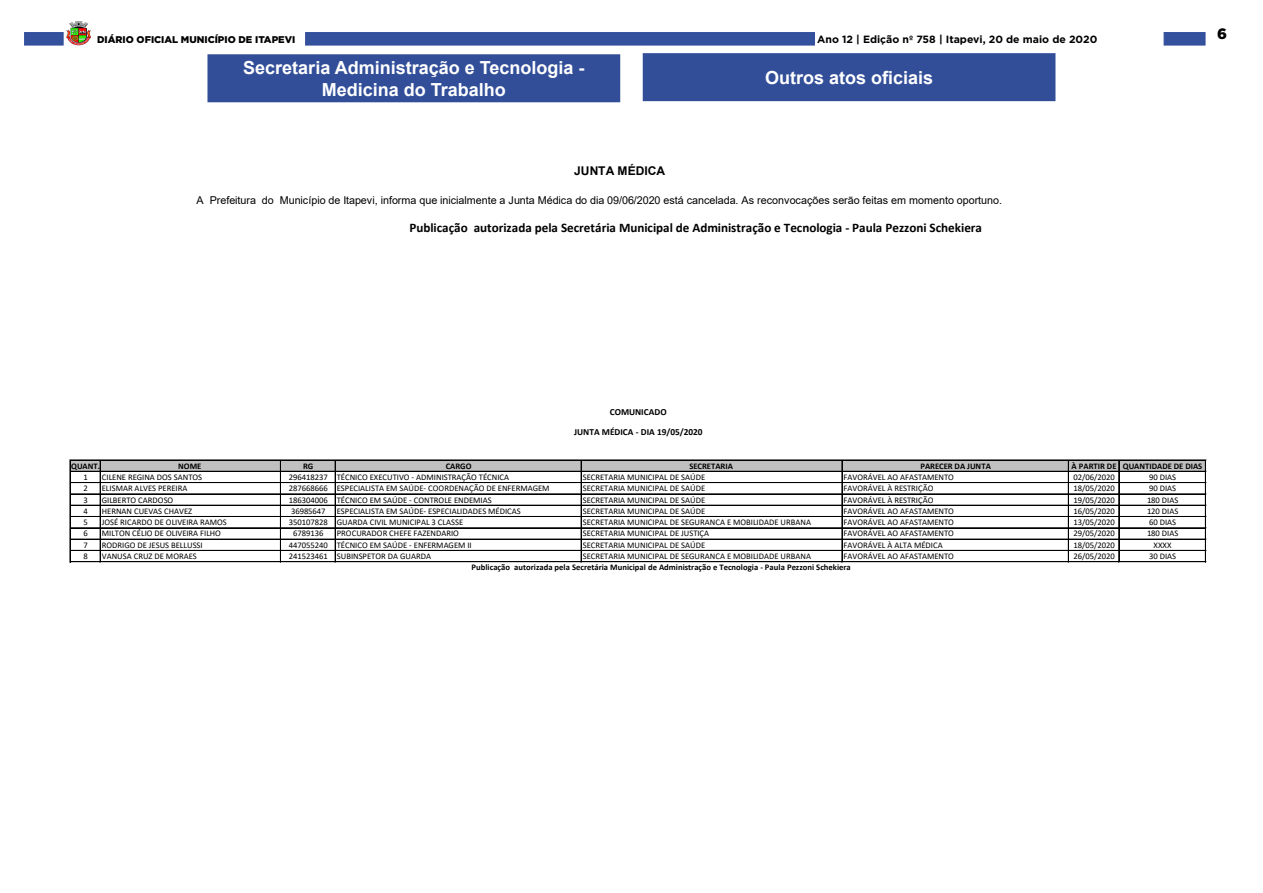
<style>
.page{position:relative;width:1263px;height:893px;background:#fff}
.page>*{position:absolute;margin:0;border:0;box-sizing:border-box;transform-origin:0 0}
.t1{font:700 18px "Arial";color:#fff}
.t2{font:900 15px "Gotham";color:#000}
.t3{font:700 13.05px "Calibri";color:#000}
.t4{font:700 12px "Arial";letter-spacing:.005em;color:#000}
.t5{font:10.8px "Arial";letter-spacing:-.005em;color:#000}
.t6{font:700 10.5px "Gotham";color:#000}
.t7{font:900 9.75px "Gotham";color:#000}
.t8{font:700 9.3px/19.8px "Calibri";color:#000;text-align:center}
.t9{font:8.55px "Calibri";color:#000}
.t10{font:700 8.55px "Calibri";letter-spacing:.005em;color:#000}
</style>
<div class="page">
<div style="left:24px;top:32px;width:40px;height:14px;background:#34519d;border:1px solid #334f9b"></div>
<div style="left:1163px;top:32px;width:42px;height:14px;background:#34519d;border:1px solid #334f9b"></div>
<img style="left:66px;top:21px;width:25px;height:25px">
<div style="left:305px;top:32px;width:510px;height:14px;background:#34519d;border:1px solid #334f9b"></div>
<div style="left:208px;top:55px;width:412px;height:47px;background:#324e99"></div>
<div style="left:207px;top:54px;width:413px;height:48px;border:1px solid #324e99"></div>
<div style="left:643px;top:54px;width:412px;height:47px;background:#324e99"></div>
<div style="left:643px;top:53px;width:412px;height:48px;border:1px solid #324e99"></div>
<div style="left:71px;top:460px;width:1135px;height:12px;background:#c0c0c0"></div>
<hr style="left:70px;top:460px;width:1px;height:102px;background:#000">
<hr style="left:100px;top:461px;width:1px;height:101px;background:#000">
<hr style="left:280px;top:461px;width:1px;height:101px;background:#000">
<hr style="left:335px;top:461px;width:1px;height:101px;background:#000">
<hr style="left:581px;top:461px;width:1px;height:101px;background:#000">
<hr style="left:842px;top:461px;width:1px;height:101px;background:#000">
<hr style="left:1068px;top:461px;width:1px;height:101px;background:#000">
<hr style="left:1118px;top:461px;width:1px;height:101px;background:#000">
<hr style="left:1119px;top:461px;width:1px;height:101px;background:#000">
<hr style="left:1205px;top:461px;width:1px;height:101px;background:#000">
<hr style="left:71px;top:460px;width:1135px;height:1px;background:#000">
<hr style="left:71px;top:471px;width:1135px;height:1px;background:#000">
<hr style="left:71px;top:482px;width:1135px;height:1px;background:#000">
<hr style="left:71px;top:494px;width:1135px;height:1px;background:#000">
<hr style="left:71px;top:505px;width:1135px;height:1px;background:#000">
<hr style="left:71px;top:516px;width:1135px;height:1px;background:#000">
<hr style="left:71px;top:527px;width:1135px;height:1px;background:#000">
<hr style="left:71px;top:528px;width:1135px;height:1px;background:#000">
<hr style="left:71px;top:539px;width:1135px;height:1px;background:#000">
<hr style="left:71px;top:550px;width:1135px;height:1px;background:#000">
<hr style="left:71px;top:561px;width:1135px;height:1px;background:#000">
<hr style="left:71px;top:562px;width:1135px;height:1px;background:#000">
<p class="t7" style="left:97px;top:33px;width:200px">DIÁRIO OFICIAL MUNICÍPIO DE ITAPEVI</p>
<p class="t6" style="left:817px;top:33px;width:282px">Ano 12 | Edição nº 758 | Itapevi, 20 de maio de 2020</p>
<p class="t1" style="left:243px;top:55px;width:343px">Secretaria Administração e Tecnologia -</p>
<p class="t1" style="left:322px;top:77px;width:186px">Medicina do Trabalho</p>
<p class="t4" style="left:574px;top:162px;width:92px">JUNTA MÉDICA</p>
<p class="t1" style="left:765px;top:65px;width:170px">Outros atos oficiais</p>
<p class="t5" style="left:197px;top:192px;width:807px">A Prefeitura do Município de Itapevi, informa que inicialmente a Junta Médica do dia 09/06/2020 está cancelada. As reconvocações serão feitas em momento oportuno.</p>
<p class="t3" style="left:409px;top:218px;width:574px">Publicação autorizada pela Secretária Municipal de Administração e Tecnologia - Paula Pezzoni Schekiera</p>
<h2 class="t2" style="left:1217px;top:23px;width:11px">6</h2>
<p class="t8" style="left:574px;top:402px;width:130px">COMUNICADO<br>JUNTA MÉDICA - DIA 19/05/2020</p>
<p class="t10" style="left:71px;top:460px;width:31px">QUANT.</p>
<p class="t10" style="left:178px;top:460px;width:25px">NOME</p>
<p class="t10" style="left:303px;top:460px;width:12px">RG</p>
<p class="t10" style="left:446px;top:460px;width:27px">CARGO</p>
<p class="t10" style="left:689px;top:460px;width:45px">SECRETARIA</p>
<p class="t10" style="left:920px;top:460px;width:72px">PARECER DA JUNTA</p>
<p class="t10" style="left:1072px;top:460px;width:132px">À PARTIR DE QUANTIDADE DE DIAS</p>
<p class="t9" style="left:84px;top:471px;width:6px">1</p>
<p class="t9" style="left:102px;top:471px;width:102px">CILENE REGINA DOS SANTOS</p>
<p class="t9" style="left:289px;top:471px;width:222px">296418237 TÉCNICO EXECUTIVO - ADMINISTRAÇÃO TÉCNICA</p>
<p class="t9" style="left:583px;top:471px;width:124px">SECRETARIA MUNICIPAL DE SAÚDE</p>
<p class="t9" style="left:844px;top:471px;width:112px">FAVORÁVEL AO AFASTAMENTO</p>
<p class="t9" style="left:1073px;top:471px;width:43px">02/06/2020</p>
<p class="t9" style="left:1149px;top:471px;width:29px">90 DIAS</p>
<p class="t9" style="left:84px;top:482px;width:6px">2</p>
<p class="t9" style="left:102px;top:482px;width:87px">ELISMAR ALVES PEREIRA</p>
<p class="t9" style="left:289px;top:482px;width:262px">287668666 ESPECIALISTA EM SAÚDE- COORDENAÇÃO DE ENFERMAGEM</p>
<p class="t9" style="left:583px;top:482px;width:124px">SECRETARIA MUNICIPAL DE SAÚDE</p>
<p class="t9" style="left:844px;top:482px;width:91px">FAVORÁVEL À RESTRIÇÃO</p>
<p class="t9" style="left:1073px;top:482px;width:43px">18/05/2020</p>
<p class="t9" style="left:1149px;top:482px;width:29px">90 DIAS</p>
<p class="t9" style="left:84px;top:494px;width:6px">3</p>
<p class="t9" style="left:102px;top:494px;width:73px">GILBERTO CARDOSO</p>
<p class="t9" style="left:289px;top:494px;width:204px">186304006 TÉCNICO EM SAÚDE - CONTROLE ENDEMIAS</p>
<p class="t9" style="left:583px;top:494px;width:124px">SECRETARIA MUNICIPAL DE SAÚDE</p>
<p class="t9" style="left:844px;top:494px;width:91px">FAVORÁVEL À RESTRIÇÃO</p>
<p class="t9" style="left:1073px;top:494px;width:43px">19/05/2020</p>
<p class="t9" style="left:1147px;top:494px;width:33px">180 DIAS</p>
<p class="t9" style="left:84px;top:505px;width:6px">4</p>
<p class="t9" style="left:102px;top:505px;width:92px">HERNAN CUEVAS CHAVEZ</p>
<p class="t9" style="left:291px;top:505px;width:36px">36985647</p>
<p class="t9" style="left:337px;top:505px;width:186px">ESPECIALISTA EM SAÚDE- ESPECIALIDADES MÉDICAS</p>
<p class="t9" style="left:583px;top:505px;width:124px">SECRETARIA MUNICIPAL DE SAÚDE</p>
<p class="t9" style="left:844px;top:505px;width:112px">FAVORÁVEL AO AFASTAMENTO</p>
<p class="t9" style="left:1073px;top:505px;width:43px">16/05/2020</p>
<p class="t9" style="left:1147px;top:505px;width:33px">120 DIAS</p>
<p class="t9" style="left:84px;top:516px;width:6px">5</p>
<p class="t9" style="left:102px;top:516px;width:127px">JOSÉ RICARDO DE OLIVEIRA RAMOS</p>
<p class="t9" style="left:289px;top:516px;width:176px">350107828 GUARDA CIVIL MUNICIPAL 3 CLASSE</p>
<p class="t9" style="left:583px;top:516px;width:230px">SECRETARIA MUNICIPAL DE SEGURANCA E MOBILIDADE URBANA</p>
<p class="t9" style="left:844px;top:516px;width:112px">FAVORÁVEL AO AFASTAMENTO</p>
<p class="t9" style="left:1073px;top:516px;width:43px">13/05/2020</p>
<p class="t9" style="left:1149px;top:516px;width:29px">60 DIAS</p>
<p class="t9" style="left:84px;top:528px;width:6px">6</p>
<p class="t9" style="left:102px;top:528px;width:121px">MILTON CÉLIO DE OLIVEIRA FILHO</p>
<p class="t9" style="left:293px;top:528px;width:32px">6789136</p>
<p class="t9" style="left:337px;top:528px;width:124px">PROCURADOR CHEFE FAZENDARIO</p>
<p class="t9" style="left:583px;top:528px;width:128px">SECRETARIA MUNICIPAL DE JUSTIÇA</p>
<p class="t9" style="left:844px;top:528px;width:112px">FAVORÁVEL AO AFASTAMENTO</p>
<p class="t9" style="left:1073px;top:528px;width:43px">29/05/2020</p>
<p class="t9" style="left:1147px;top:528px;width:33px">180 DIAS</p>
<p class="t9" style="left:84px;top:539px;width:6px">7</p>
<p class="t9" style="left:102px;top:539px;width:102px">RODRIGO DE JESUS BELLUSSI</p>
<p class="t9" style="left:289px;top:539px;width:184px">447055240 TÉCNICO EM SAÚDE - ENFERMAGEM II</p>
<p class="t9" style="left:583px;top:539px;width:124px">SECRETARIA MUNICIPAL DE SAÚDE</p>
<p class="t9" style="left:844px;top:539px;width:101px">FAVORÁVEL À ALTA MÉDICA</p>
<p class="t9" style="left:1073px;top:539px;width:43px">18/05/2020</p>
<p class="t9" style="left:1153px;top:539px;width:19px">XXXX</p>
<p class="t9" style="left:84px;top:550px;width:6px">8</p>
<p class="t9" style="left:102px;top:550px;width:96px">VANUSA CRUZ DE MORAES</p>
<p class="t9" style="left:289px;top:550px;width:144px">241523461 SUBINSPETOR DA GUARDA</p>
<p class="t9" style="left:583px;top:550px;width:230px">SECRETARIA MUNICIPAL DE SEGURANCA E MOBILIDADE URBANA</p>
<p class="t9" style="left:844px;top:550px;width:112px">FAVORÁVEL AO AFASTAMENTO</p>
<p class="t9" style="left:1073px;top:550px;width:43px">26/05/2020</p>
<p class="t9" style="left:1149px;top:550px;width:29px">30 DIAS</p>
<p class="t10" style="left:471px;top:561px;width:381px">Publicação autorizada pela Secretária Municipal de Administração e Tecnologia - Paula Pezzoni Schekiera</p>
</div>
